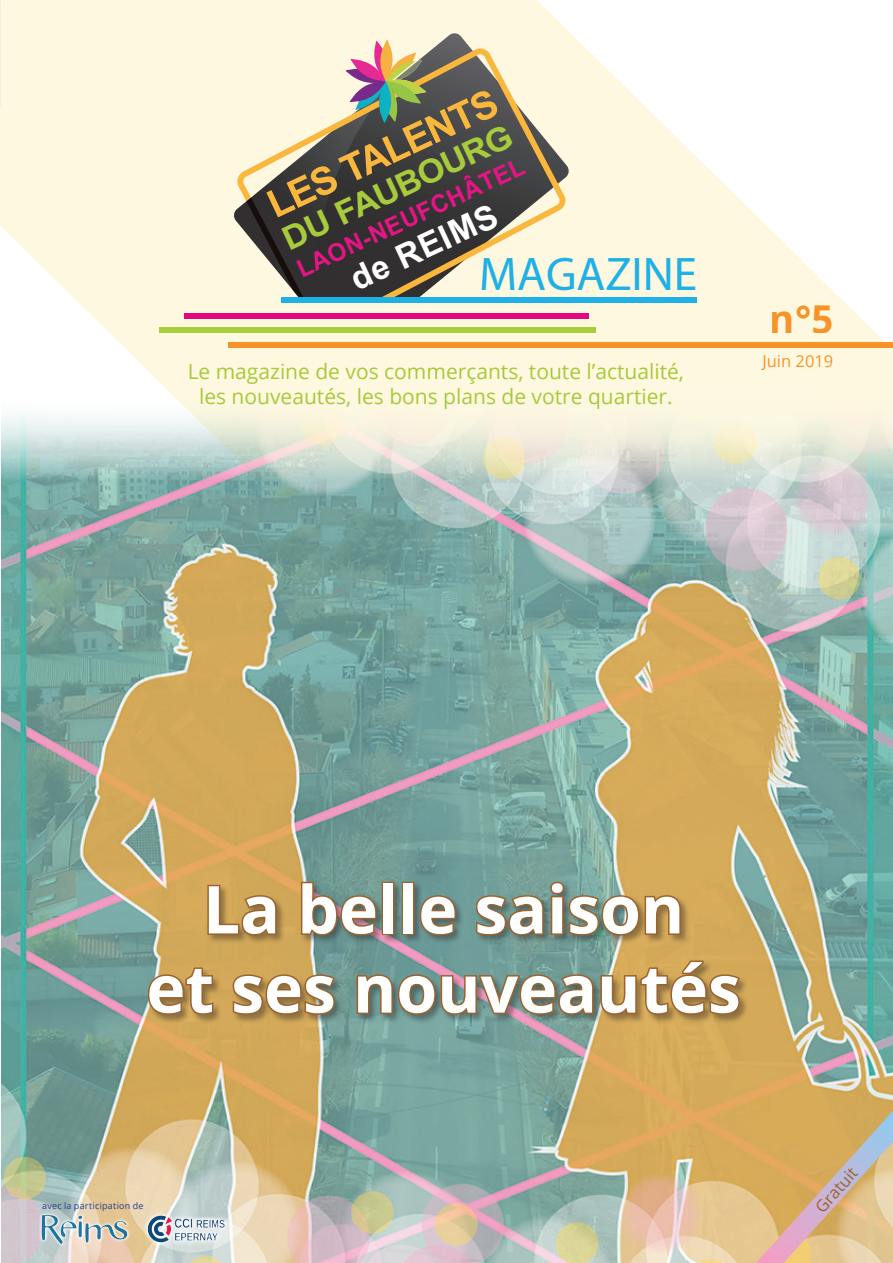
<style>
.page{position:relative;width:893px;height:1263px;background:#fff}
.page>*{position:absolute;margin:0;border:0;box-sizing:border-box;transform-origin:0 0}
.t1{font:700 66px/79.2px "Open Sans";color:#fff;text-align:center}
.t2{font:47.4px "Myriad Pro";color:#1fb0e6}
.t3{font:700 38.7px "Arial";color:#f9b73e}
.t4{font:700 38.4px "Open Sans";color:#f79328}
.t5{font:700 33.9px "Arial";color:#fff}
.t6{font:700 32.7px "Arial";color:#a7cb3c;scale:1.06 1}
.t7{font:700 24.6px "Arial";color:#e61585}
.t8{font:21px/25.2px "Open Sans";color:#a6ca39;text-align:center}
.t9{font:16.5px "Open Sans";color:#f79328}
.t10{font:16.5px "Open Sans";color:#9d632f}
.t11{font:9px "Open Sans";letter-spacing:.025em;color:#253f8e}
</style>
<div class="page">
<svg style="left:0;top:0;width:893px;height:392px;fill:#fef8e1"></svg>
<img style="left:1px;top:392px;width:892px;height:871px">
<svg style="left:311px;top:33px;width:259px;height:265px;background:#f0ebd6"></svg>
<svg style="left:236px;top:48px;width:331px;height:254px;background:#979181"></svg>
<svg style="left:233px;top:41px;width:193px;height:260px;background:#898478"></svg>
<div style="left:159px;top:327px;width:437px;height:6px;background:#a6ce39"></div>
<div style="left:229px;top:342px;width:664px;height:6px;background:#f79328"></div>
<div style="left:184px;top:313px;width:404px;height:6px;background:#e50780"></div>
<div style="left:281px;top:298px;width:415px;height:5px;background:#1fb0e6"></div>
<svg style="left:702px;top:1042px;width:191px;height:221px;background:#d5b47b"></svg>
<svg style="left:38px;top:1212px;width:93px;height:35px"></svg>
<img style="left:42px;top:1215px;width:87px;height:29px">
<div style="left:142px;top:1210px;width:88px;height:37px;background:#fff;opacity:.85"></div>
<img style="left:148px;top:1216px;width:73px;height:26px">
<div style="left:147px;top:881px;width:602px;height:143px;background:#231f20;opacity:.4"></div>
<svg style="left:206px;top:883px;width:72px;height:54px;background:#af8546"></svg>
<svg style="left:299px;top:880px;width:79px;height:57px;background:#807b69"></svg>
<div style="left:382px;top:882px;width:12px;height:53px;border:3px solid #9d632f"></div>
<div style="left:402px;top:882px;width:13px;height:53px;border:3px solid #9d632f"></div>
<svg style="left:418px;top:894px;width:39px;height:43px;background:#717360"></svg>
<svg style="left:474px;top:880px;width:208px;height:57px;background:#888465"></svg>
<svg style="left:146px;top:966px;width:69px;height:50px;background:#a7834d"></svg>
<svg style="left:231px;top:973px;width:106px;height:43px;background:#9d7b48"></svg>
<svg style="left:355px;top:959px;width:387px;height:57px;background:#8c8364"></svg>
<h3 class="t3" style="left:258px;top:181px;width:251px;rotate:-25deg">LES TALENTS</h3>
<h3 class="t6" style="left:275px;top:219px;width:237px;rotate:-25deg">DU FAUBOURG</h3>
<p class="t7" style="left:291px;top:254px;width:250px;rotate:-25deg">LAON-NEUFCHÂTEL</p>
<h3 class="t5" style="left:342px;top:259px;width:160px;rotate:-25deg">de REIMS</h3>
<h2 class="t2" style="left:479px;top:245px;width:219px">MAGAZINE</h2>
<p class="t8" style="left:188px;top:358px;width:498px">Le magazine de vos commerçants, toute l’actualité, les nouveautés, les bons plans de votre quartier.</p>
<h3 class="t4" style="left:770px;top:291px;width:65px">n°5</h3>
<p class="t9" style="left:762px;top:350px;width:72px">Juin 2019</p>
<h1 class="t1" style="left:146px;top:868px;width:596px">La belle saison<br>et ses nouveautés</h1>
<p class="t11" style="left:42px;top:1199px;width:103px">avec la participation de</p>
<p class="t10" style="left:810px;top:1202px;width:55px;rotate:-48deg">Gratuit</p>
</div>
